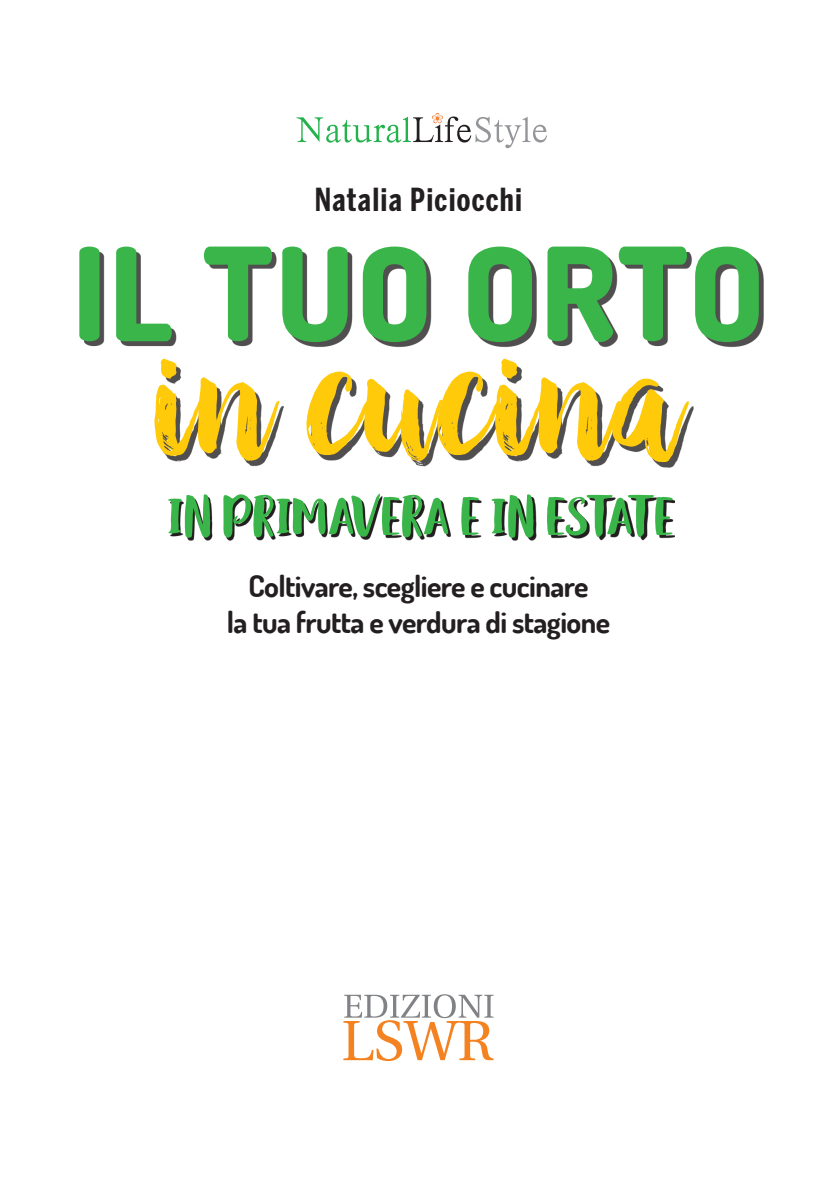
<style>
.page{position:relative;width:837px;height:1194px;background:#fff}
.page>*{position:absolute;margin:0;border:0;box-sizing:border-box;transform-origin:0 0}
.t1{font:145.25px "Black And White";letter-spacing:.02em;color:#feca0a}
.t2{font:800 129.5px "Dosis";letter-spacing:.02em;color:#3ab54a}
.t3{font:54.25px "Black And White Display";letter-spacing:-.01em;color:#3ab54a}
.t4{font:700 31.5px "Benton Sans Comp";letter-spacing:.04em;color:#231f20}
.t5{font:700 29.75px/35.7px "Dosis";letter-spacing:-.02em;color:#231f20;text-align:center}
</style>
<div class="page">
<svg style="left:296px;top:113px;width:251px;height:35px"></svg>
<svg style="left:343px;top:994px;width:150px;height:67px"></svg>
<div style="left:84px;top:251px;width:679px;height:216px;background:#231f20;opacity:.79"></div>
<svg style="left:170px;top:496px;width:505px;height:44px"></svg>
<p class="t4" style="left:315px;top:182px;width:209px">Natalia Piciocchi</p>
<h2 class="t2" style="left:72px;top:211px;width:693px">IL TUO ORTO</h2>
<h1 class="t1" style="left:154px;top:300px;width:529px">in cucina</h1>
<h3 class="t3" style="left:168px;top:482px;width:507px">IN PRIMAVERA E IN ESTATE</h3>
<p class="t5" style="left:227px;top:568px;width:385px">Coltivare, scegliere e cucinare<br>la tua frutta e verdura di stagione</p>
</div>
